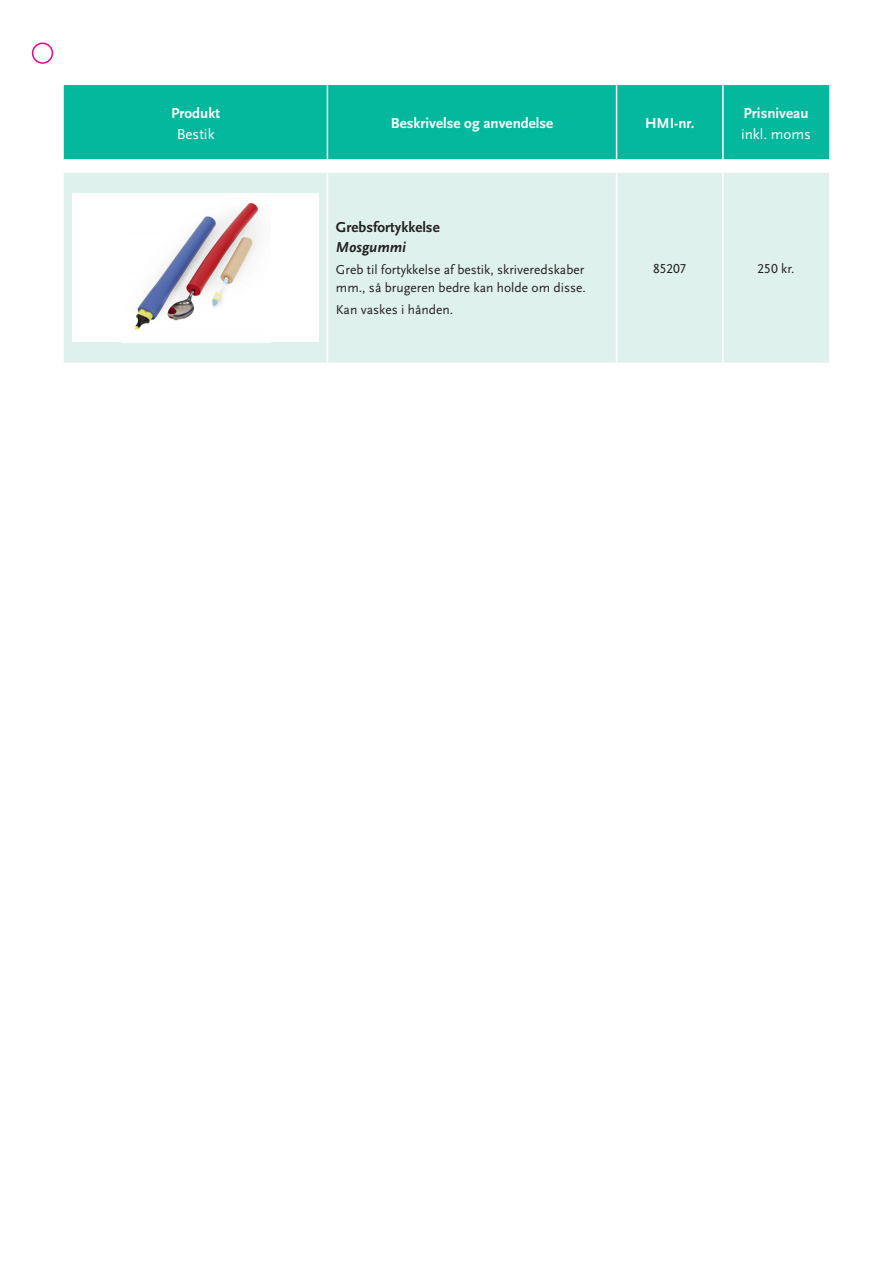
<style>
.page{position:relative;width:893px;height:1263px;background:#fff}
.page>*{position:absolute;margin:0;border:0;box-sizing:border-box;transform-origin:0 0}
.t1{font:700 15px/21px "Scala Sans OT";color:#fff}
.Mellemrubrik___H3{font:700 15px "Scala Sans OT";color:#231f20}
.Undertitel{font:italic 700 15px "Scala Sans OT";color:#231f20}
.t2{font:15px "Scala Sans OT";color:#fff}
.Brødtekst___P{font:13.5px/18px "Scala Sans OT";color:#231f20}
.s1{font-weight:400}
</style>
<div class="page">
<div style="left:64px;top:85px;width:765px;height:74px;background:#03b89d"></div>
<hr style="left:327px;top:85px;width:1px;height:74px;background:#fff">
<hr style="left:616px;top:85px;width:1px;height:74px;background:#fff">
<hr style="left:722px;top:85px;width:2px;height:74px;background:#fff">
<div style="left:64px;top:173px;width:765px;height:190px;background:#dff1ec"></div>
<hr style="left:327px;top:173px;width:1px;height:190px;background:#fff">
<hr style="left:616px;top:173px;width:1px;height:190px;background:#fff">
<hr style="left:722px;top:173px;width:2px;height:190px;background:#fff">
<div style="left:72px;top:193px;width:247px;height:149px;background:#fff"></div>
<img style="left:134px;top:202px;width:124px;height:128px">
<div style="left:32px;top:43px;width:21px;height:21px;border:2px solid #ed028c;border-radius:50%"></div>
<p class="t1" style="left:171px;top:102px;width:50px">Produkt</p>
<p class="t2" style="left:177px;top:126px;width:39px">Bestik</p>
<p class="t1" style="left:391px;top:113px;width:164px">Beskrivelse og anvendelse</p>
<p class="t1" style="left:645px;top:113px;width:51px">HMI-nr.</p>
<p class="t1" style="left:741px;top:102px;width:71px">Prisniveau <span class="s1">inkl. moms</span></p>
<p class="Mellemrubrik___H3" style="left:336px;top:219px;width:105px">Grebsfortykkelse</p>
<p class="Undertitel" style="left:336px;top:239px;width:71px">Mosgummi</p>
<p class="Brødtekst___P" style="left:336px;top:261px;width:251px">Greb til fortykkelse af bestik, skriveredskaber mm., så brugeren bedre kan holde om disse.</p>
<p class="Brødtekst___P" style="left:336px;top:301px;width:119px">Kan vaskes i hånden.</p>
<p class="Brødtekst___P" style="left:653px;top:260px;width:35px">85207</p>
<p class="Brødtekst___P" style="left:757px;top:260px;width:39px">250 kr.</p>
</div>
